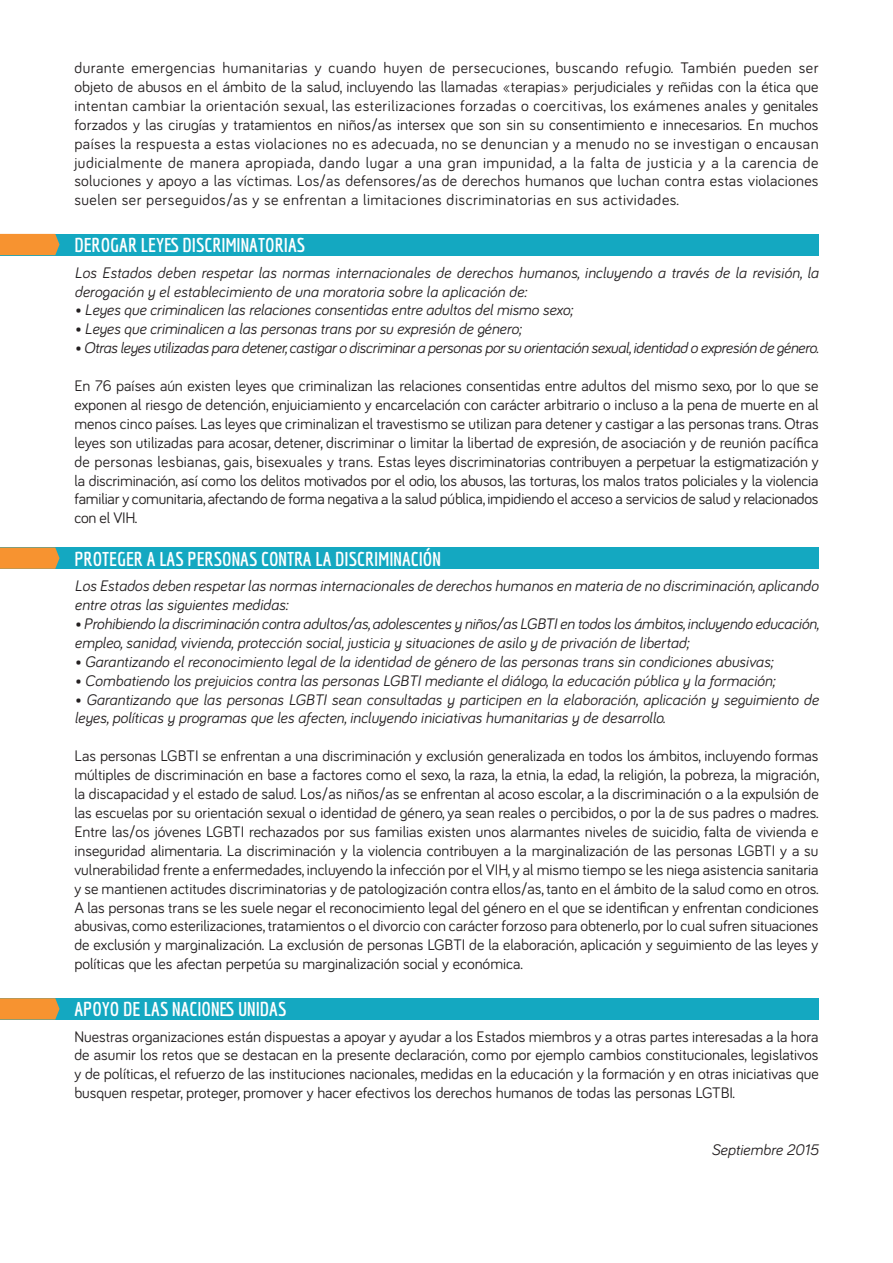
<style>
.page{position:relative;width:893px;height:1263px;background:#fff}
.page>*{position:absolute;margin:0;border:0;box-sizing:border-box;transform-origin:0 0}
.t1{font:700 19.5px "Economica";color:#fff}
.t2{font:15.75px/18.9px "Bariol";color:#231f20;text-align:justify}
.t3{font:italic 15.75px/18.9px "Bariol";color:#231f20}
.t4{font:italic 15.75px "Bariol";letter-spacing:-.02em;color:#231f20}
</style>
<div class="page">
<div style="left:0;top:547px;width:819px;height:22px;background:#14a8c1"></div>
<svg style="left:0;top:547px;width:60px;height:22px"></svg>
<div style="left:0;top:998px;width:819px;height:21px;background:#14a8c1"></div>
<svg style="left:0;top:998px;width:60px;height:21px"></svg>
<div style="left:0;top:234px;width:819px;height:21px;background:#14a8c1"></div>
<svg style="left:0;top:234px;width:60px;height:21px"></svg>
<p class="t2" style="left:74px;top:58px;width:746px">durante emergencias humanitarias y cuando huyen de persecuciones, buscando refugio. También pueden ser objeto de abusos en el ámbito de la salud, incluyendo las llamadas «terapias» perjudiciales y reñidas con la ética que intentan cambiar la orientación sexual, las esterilizaciones forzadas o coercitivas, los exámenes anales y genitales forzados y las cirugías y tratamientos en niños/as intersex que son sin su consentimiento e innecesarios. En muchos países la respuesta a estas violaciones no es adecuada, no se denuncian y a menudo no se investigan o encausan judicialmente de manera apropiada, dando lugar a una gran impunidad, a la falta de justicia y a la carencia de soluciones y apoyo a las víctimas. Los/as defensores/as de derechos humanos que luchan contra estas violaciones suelen ser perseguidos/as y se enfrentan a limitaciones discriminatorias en sus actividades.</p>
<p class="t1" style="left:74px;top:234px;width:232px">DEROGAR LEYES DISCRIMINATORIAS</p>
<p class="t3" style="left:74px;top:262px;width:746px">Los Estados deben respetar las normas internacionales de derechos humanos, incluyendo a través de la revisión, la derogación y el establecimiento de una moratoria sobre la aplicación de:</p>
<p class="t3" style="left:74px;top:300px;width:500px">• Leyes que criminalicen las relaciones consentidas entre adultos del mismo sexo;</p>
<p class="t3" style="left:74px;top:319px;width:448px">• Leyes que criminalicen a las personas trans por su expresión de género;</p>
<p class="t4" style="left:74px;top:337px;width:746px">• Otras leyes utilizadas para detener, castigar o discriminar a personas por su orientación sexual, identidad o expresión de género.</p>
<p class="t2" style="left:74px;top:376px;width:746px">En 76 países aún existen leyes que criminalizan las relaciones consentidas entre adultos del mismo sexo, por lo que se exponen al riesgo de detención, enjuiciamiento y encarcelación con carácter arbitrario o incluso a la pena de muerte en al menos cinco países. Las leyes que criminalizan el travestismo se utilizan para detener y castigar a las personas trans. Otras leyes son utilizadas para acosar, detener, discriminar o limitar la libertad de expresión, de asociación y de reunión pacífica de personas lesbianas, gais, bisexuales y trans. Estas leyes discriminatorias contribuyen a perpetuar la estigmatización y la discriminación, así como los delitos motivados por el odio, los abusos, las torturas, los malos tratos policiales y la violencia familiar y comunitaria, afectando de forma negativa a la salud pública, impidiendo el acceso a servicios de salud y relacionados con el VIH.</p>
<p class="t1" style="left:74px;top:547px;width:368px">PROTEGER A LAS PERSONAS CONTRA LA DISCRIMINACIÓN</p>
<p class="t3" style="left:74px;top:576px;width:746px">Los Estados deben respetar las normas internacionales de derechos humanos en materia de no discriminación, aplicando entre otras las siguientes medidas:</p>
<p class="t3" style="left:74px;top:613px;width:746px">• Prohibiendo la discriminación contra adultos/as, adolescentes y niños/as LGBTI en todos los ámbitos, incluyendo educación, empleo, sanidad, vivienda, protección social, justicia y situaciones de asilo y de privación de libertad;</p>
<p class="t3" style="left:74px;top:651px;width:700px">• Garantizando el reconocimiento legal de la identidad de género de las personas trans sin condiciones abusivas;</p>
<p class="t3" style="left:74px;top:670px;width:702px">• Combatiendo los prejuicios contra las personas LGBTI mediante el diálogo, la educación pública y la formación;</p>
<p class="t3" style="left:74px;top:689px;width:746px">• Garantizando que las personas LGBTI sean consultadas y participen en la elaboración, aplicación y seguimiento de leyes, políticas y programas que les afecten, incluyendo iniciativas humanitarias y de desarrollo.</p>
<p class="t2" style="left:74px;top:746px;width:746px">Las personas LGBTI se enfrentan a una discriminación y exclusión generalizada en todos los ámbitos, incluyendo formas múltiples de discriminación en base a factores como el sexo, la raza, la etnia, la edad, la religión, la pobreza, la migración, la discapacidad y el estado de salud. Los/as niños/as se enfrentan al acoso escolar, a la discriminación o a la expulsión de las escuelas por su orientación sexual o identidad de género, ya sean reales o percibidos, o por la de sus padres o madres.<br>Entre las/os jóvenes LGBTI rechazados por sus familias existen unos alarmantes niveles de suicidio, falta de vivienda e inseguridad alimentaria. La discriminación y la violencia contribuyen a la marginalización de las personas LGBTI y a su vulnerabilidad frente a enfermedades, incluyendo la infección por el VIH, y al mismo tiempo se les niega asistencia sanitaria y se mantienen actitudes discriminatorias y de patologización contra ellos/as, tanto en el ámbito de la salud como en otros.<br>A las personas trans se les suele negar el reconocimiento legal del género en el que se identifican y enfrentan condiciones abusivas, como esterilizaciones, tratamientos o el divorcio con carácter forzoso para obtenerlo, por lo cual sufren situaciones de exclusión y marginalización. La exclusión de personas LGBTI de la elaboración, aplicación y seguimiento de las leyes y políticas que les afectan perpetúa su marginalización social y económica.</p>
<p class="t1" style="left:74px;top:998px;width:214px">APOYO DE LAS NACIONES UNIDAS</p>
<p class="t2" style="left:74px;top:1026px;width:746px">Nuestras organizaciones están dispuestas a apoyar y ayudar a los Estados miembros y a otras partes interesadas a la hora de asumir los retos que se destacan en la presente declaración, como por ejemplo cambios constitucionales, legislativos y de políticas, el refuerzo de las instituciones nacionales, medidas en la educación y la formación y en otras iniciativas que busquen respetar, proteger, promover y hacer efectivos los derechos humanos de todas las personas LGTBI.</p>
<p class="t3" style="left:711px;top:1139px;width:109px">Septiembre 2015</p>
</div>
